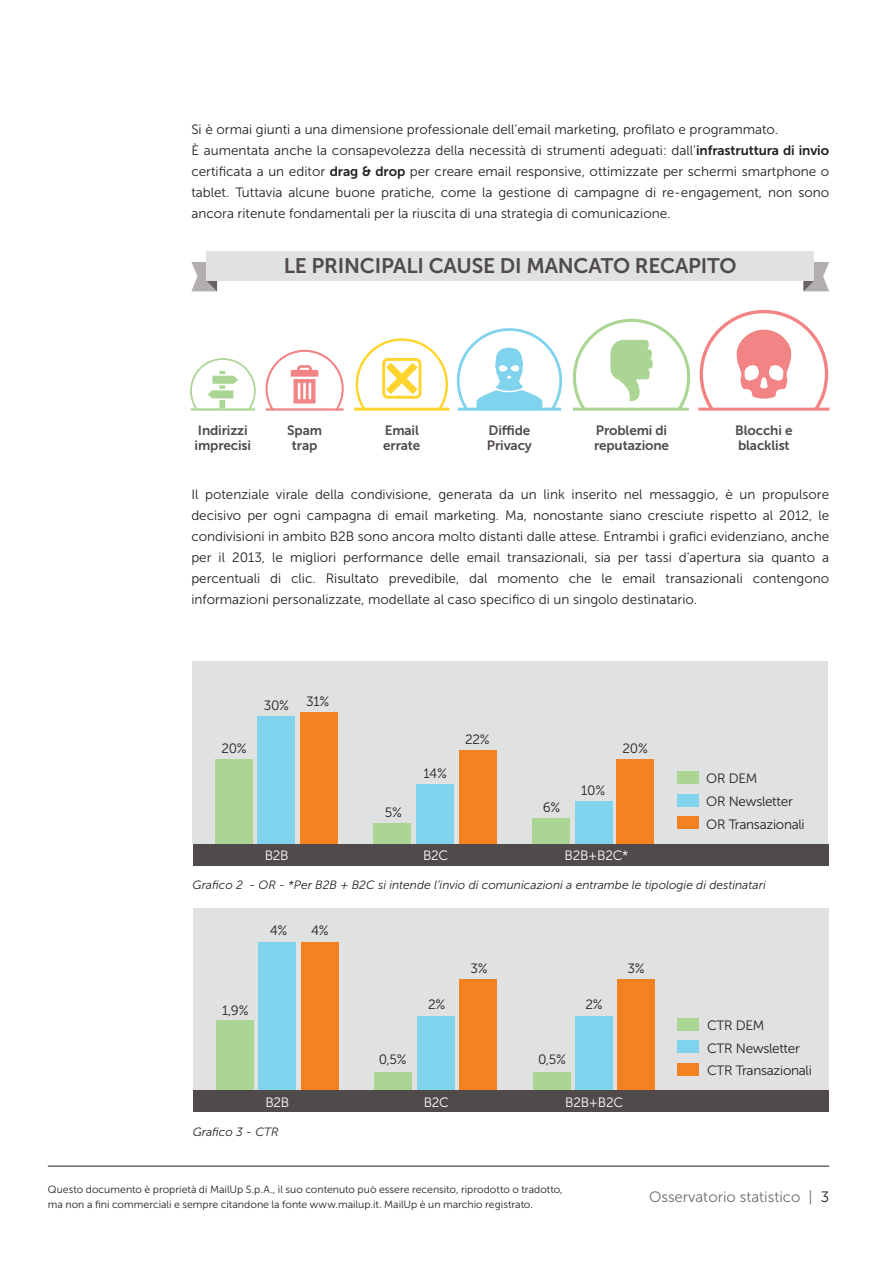
<style>
.page{position:relative;width:893px;height:1263px;background:#fff}
.page>*{position:absolute;margin:0;border:0;box-sizing:border-box;transform-origin:0 0}
.Testo{font:21px "Museo Sans 700";letter-spacing:-.01em;color:#504b4a}
.t1{font:15px "Museo Sans 300";color:#6c6d70}
.Testo-2{font:13.5px/21px "Museo Sans 300";color:#231f20;text-align:justify}
.Testo-3{font:13.5px/15px "Museo Sans 700";letter-spacing:-.01em;color:#504b4a}
.Testo-4{font:13.5px "Museo Sans 300";letter-spacing:-.02em;color:#231f20}
.Testo-5{font:13.5px "Museo Sans 300";letter-spacing:-.02em;color:#fff}
.Testo-6{font:italic 12px "Museo Sans 300";color:#231f20}
.t2{font:10.5px/15px "Museo Sans 300";color:#231f20}
.s1{font-family:"Museo Sans 700"}
.s2{color:#231f20}
</style>
<div class="page">
<hr style="left:48px;top:1166px;width:781px;height:1px;background:#231f20">
<div style="left:193px;top:661px;width:635px;height:183px;background:#e0e1e1"></div>
<div style="left:677px;top:816px;width:21px;height:13px;background:#f58220"></div>
<div style="left:677px;top:794px;width:21px;height:12px;background:#7fd3ec"></div>
<div style="left:677px;top:771px;width:21px;height:13px;background:#abd593"></div>
<div style="left:300px;top:712px;width:38px;height:132px;background:#f58220"></div>
<div style="left:258px;top:716px;width:37px;height:128px;background:#7fd3ec"></div>
<div style="left:215px;top:759px;width:38px;height:85px;background:#abd593"></div>
<div style="left:459px;top:750px;width:37px;height:94px;background:#f58220"></div>
<div style="left:416px;top:784px;width:38px;height:60px;background:#7fd3ec"></div>
<div style="left:373px;top:823px;width:38px;height:21px;background:#abd593"></div>
<div style="left:617px;top:759px;width:37px;height:85px;background:#f58220"></div>
<div style="left:575px;top:802px;width:37px;height:42px;background:#7fd3ec"></div>
<div style="left:532px;top:819px;width:38px;height:25px;background:#abd593"></div>
<div style="left:193px;top:844px;width:635px;height:21px;background:#504b4a"></div>
<div style="left:193px;top:908px;width:636px;height:182px;background:#e0e1e1"></div>
<div style="left:678px;top:1063px;width:21px;height:13px;background:#f58220"></div>
<div style="left:678px;top:1040px;width:21px;height:13px;background:#7fd3ec"></div>
<div style="left:678px;top:1018px;width:21px;height:13px;background:#abd593"></div>
<div style="left:301px;top:942px;width:38px;height:149px;background:#f58220"></div>
<div style="left:258px;top:942px;width:38px;height:149px;background:#7fd3ec"></div>
<div style="left:216px;top:1020px;width:38px;height:71px;background:#abd593"></div>
<div style="left:459px;top:979px;width:38px;height:112px;background:#f58220"></div>
<div style="left:417px;top:1017px;width:38px;height:74px;background:#7fd3ec"></div>
<div style="left:374px;top:1072px;width:38px;height:19px;background:#abd593"></div>
<div style="left:617px;top:979px;width:38px;height:112px;background:#f58220"></div>
<div style="left:575px;top:1017px;width:38px;height:74px;background:#7fd3ec"></div>
<div style="left:533px;top:1072px;width:38px;height:19px;background:#abd593"></div>
<div style="left:194px;top:1091px;width:635px;height:21px;background:#504b4a"></div>
<svg style="left:700px;top:310px;width:128px;height:98px"></svg>
<hr style="left:698px;top:408px;width:131px;height:3px;background:#f38485">
<svg style="left:573px;top:319px;width:117px;height:89px"></svg>
<hr style="left:573px;top:408px;width:116px;height:3px;background:#abd593">
<svg style="left:457px;top:328px;width:105px;height:82px"></svg>
<hr style="left:458px;top:408px;width:103px;height:3px;background:#7fd3ec">
<svg style="left:356px;top:338px;width:92px;height:70px"></svg>
<hr style="left:354px;top:408px;width:95px;height:3px;background:#ffd42c">
<svg style="left:266px;top:350px;width:78px;height:58px"></svg>
<hr style="left:266px;top:408px;width:78px;height:3px;background:#f38485">
<svg style="left:190px;top:358px;width:66px;height:51px"></svg>
<hr style="left:191px;top:408px;width:64px;height:3px;background:#abd593">
<svg style="left:803px;top:262px;width:26px;height:29px"></svg>
<div style="left:207px;top:252px;width:607px;height:29px;background:#e0e1e1"></div>
<svg style="left:191px;top:262px;width:26px;height:29px"></svg>
<p class="Testo-2" style="left:191px;top:119px;width:588px">Si è ormai giunti a una dimensione professionale dell’email marketing, profilato e programmato.</p>
<p class="Testo-2" style="left:191px;top:140px;width:639px">È aumentata anche la consapevolezza della necessità di strumenti adeguati: dall’<span class="s1">infrastruttura di invio </span>certificata a un editor <span class="s1">drag &amp; drop</span> per creare email responsive, ottimizzate per schermi smartphone o tablet. Tuttavia alcune buone pratiche, come la gestione di campagne di re-engagement, non sono ancora ritenute fondamentali per la riuscita di una strategia di comunicazione.</p>
<p class="Testo" style="left:284px;top:254px;width:454px">LE PRINCIPALI CAUSE DI MANCATO RECAPITO</p>
<p class="Testo-3" style="left:198px;top:423px;width:51px">Indirizzi</p>
<p class="Testo-3" style="left:195px;top:438px;width:58px">imprecisi</p>
<p class="Testo-3" style="left:287px;top:423px;width:36px">Spam</p>
<p class="Testo-3" style="left:292px;top:438px;width:27px">trap</p>
<p class="Testo-3" style="left:385px;top:423px;width:36px">Email</p>
<p class="Testo-3" style="left:383px;top:438px;width:39px">errate</p>
<p class="Testo-3" style="left:489px;top:423px;width:43px">Diffide</p>
<p class="Testo-3" style="left:487px;top:438px;width:46px">Privacy</p>
<p class="Testo-3" style="left:594px;top:423px;width:77px">Problemi di reputazione</p>
<p class="Testo-3" style="left:735px;top:423px;width:59px">Blocchi e</p>
<p class="Testo-3" style="left:738px;top:438px;width:53px">blacklist</p>
<p class="Testo-2" style="left:191px;top:484px;width:639px">Il potenziale virale della condivisione, generata da un link inserito nel messaggio, è un propulsore decisivo per ogni campagna di email marketing. Ma, nonostante siano cresciute rispetto al 2012, le condivisioni in ambito B2B sono ancora molto distanti dalle attese. Entrambi i grafici evidenziano, anche per il 2013, le migliori performance delle email transazionali, sia per tassi d’apertura sia quanto a percentuali di clic. Risultato prevedibile, dal momento che le email transazionali contengono informazioni personalizzate, modellate al caso specifico di un singolo destinatario.</p>
<p class="Testo-2" style="left:221px;top:738px;width:27px">20%</p>
<p class="Testo-2" style="left:264px;top:695px;width:27px">30%</p>
<p class="Testo-2" style="left:306px;top:691px;width:25px">31%</p>
<p class="Testo-2" style="left:385px;top:801px;width:19px">5%</p>
<p class="Testo-2" style="left:423px;top:763px;width:25px">14%</p>
<p class="Testo-2" style="left:465px;top:729px;width:26px">22%</p>
<p class="Testo-2" style="left:543px;top:797px;width:19px">6%</p>
<p class="Testo-2" style="left:581px;top:780px;width:26px">10%</p>
<p class="Testo-2" style="left:623px;top:737px;width:27px">20%</p>
<p class="Testo-2" style="left:706px;top:768px;width:53px">OR DEM</p>
<p class="Testo-4" style="left:706px;top:794px;width:88px">OR Newsletter</p>
<p class="Testo-4" style="left:706px;top:816px;width:100px">OR Transazionali</p>
<p class="Testo-5" style="left:265px;top:848px;width:25px">B2B</p>
<p class="Testo-5" style="left:423px;top:848px;width:27px">B2C</p>
<p class="Testo-5" style="left:564px;top:848px;width:66px">B2B+B2C*</p>
<p class="Testo-6" style="left:193px;top:879px;width:575px">Grafico 2 - OR - *Per B2B + B2C si intende l’invio di comunicazioni a entrambe le tipologie di destinatari</p>
<p class="Testo-2" style="left:270px;top:920px;width:19px">4%</p>
<p class="Testo-2" style="left:311px;top:920px;width:19px">4%</p>
<p class="Testo-2" style="left:222px;top:999px;width:28px">1,9%</p>
<p class="Testo-2" style="left:470px;top:958px;width:19px">3%</p>
<p class="Testo-2" style="left:628px;top:958px;width:19px">3%</p>
<p class="Testo-2" style="left:428px;top:994px;width:19px">2%</p>
<p class="Testo-2" style="left:586px;top:994px;width:19px">2%</p>
<p class="Testo-2" style="left:379px;top:1049px;width:29px">0,5%</p>
<p class="Testo-2" style="left:538px;top:1049px;width:29px">0,5%</p>
<p class="Testo-5" style="left:265px;top:1095px;width:25px">B2B</p>
<p class="Testo-5" style="left:424px;top:1095px;width:27px">B2C</p>
<p class="Testo-5" style="left:565px;top:1095px;width:60px">B2B+B2C</p>
<p class="Testo-6" style="left:193px;top:1126px;width:87px">Grafico 3 - CTR</p>
<p class="Testo-2" style="left:707px;top:1015px;width:59px">CTR DEM</p>
<p class="Testo-4" style="left:707px;top:1041px;width:94px">CTR Newsletter</p>
<p class="Testo-4" style="left:707px;top:1063px;width:106px">CTR Transazionali</p>
<p class="t2" style="left:48px;top:1182px;width:516px">Questo documento è proprietà di MailUp S.p.A., il suo contenuto può essere recensito, riprodotto o tradotto, ma non a fini commerciali e sempre citandone la fonte www.mailup.it. MailUp è un marchio registrato.</p>
<p class="t1" style="left:649px;top:1189px;width:182px">Osservatorio statistico | <span class="s2">3</span></p>
</div>
